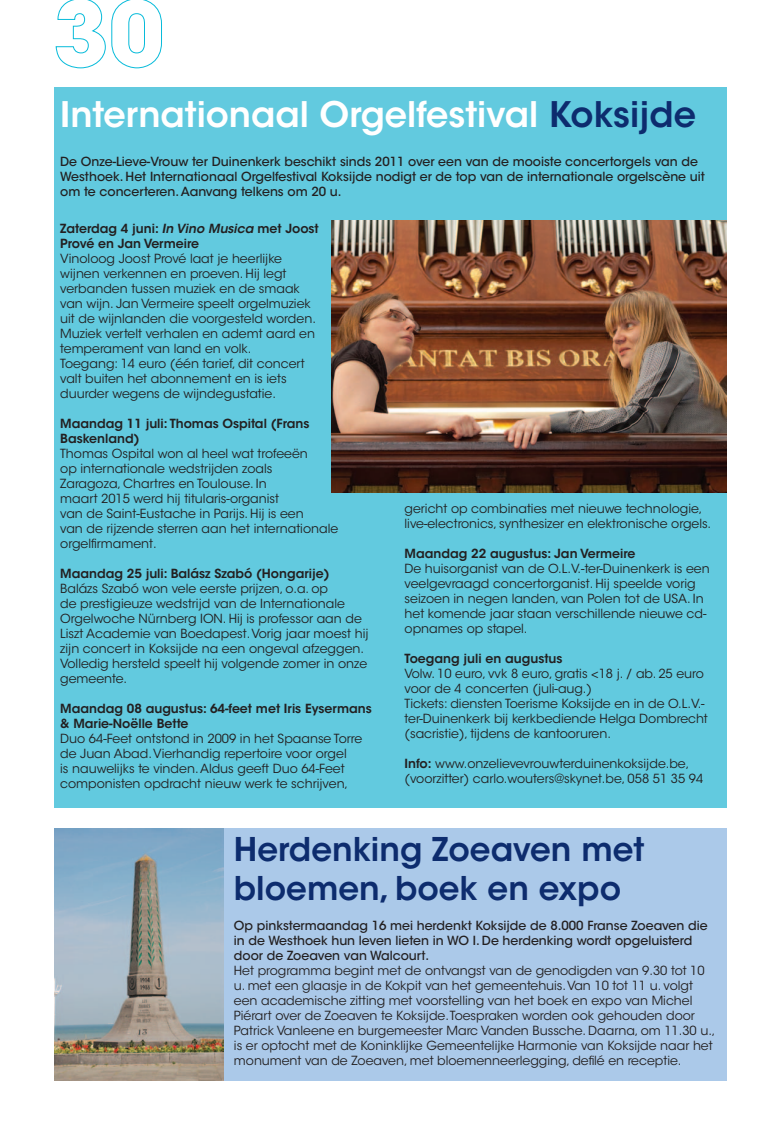
<style>
.page{position:relative;width:780px;height:1134px;background:#fff}
.page>*{position:absolute;margin:0;border:0;box-sizing:border-box;transform-origin:0 0}
.Titels_licht_blauw_i{font:600 35px "ITC Avant Garde Std";color:#fff}
.Titels_licht_blauw_i-2{font:600 32.5px/39px "ITC Avant Garde Std";color:#0d2c6e}
.Body_insprong_2_mm{font:12.5px/15px "ITC Avant Garde Std";color:#231f20}
.Body_insprong_2_mm-2{font:600 12.5px/15px "ITC Avant Garde Std";color:#231f20}
.Body_insprong_2_mm-3{font:500 12.5px/15px "ITC Avant Garde Std";color:#231f20}
.Inleiding_insprong_2{font:500 12.5px/15px "ITC Avant Garde Std";color:#231f20}
.s1{color:#0d2c6e}
.s2{font-style:italic}
.s3{font-weight:600}
</style>
<div class="page">
<div style="left:54px;top:87px;width:672px;height:721px;background:#62cadf"></div>
<div style="left:54px;top:828px;width:672px;height:253px;background:#abc9e9"></div>
<img style="left:331px;top:220px;width:395px;height:273px">
<img style="left:54px;top:828px;width:169px;height:253px">
<svg style="left:55px;top:0;width:107px;height:68px"></svg>
<p class="Titels_licht_blauw_i" style="left:60px;top:92px;width:637px">Internationaal Orgelfestival <span class="s1">Koksijde</span></p>
<p class="Body_insprong_2_mm-3" style="left:60px;top:154px;width:646px">De Onze-Lieve-Vrouw ter Duinenkerk beschikt sinds 2011 over een van de mooiste concertorgels van de<br>Westhoek. Het Internationaal Orgelfestival Koksijde nodigt er de top van de internationale orgelscène uit om te concerteren. Aanvang telkens om 20 u.</p>
<p class="Body_insprong_2_mm-2" style="left:60px;top:220px;width:260px">Zaterdag 4 juni: <span class="s2">In Vino Musica</span> met Joost<br>Prové en Jan Vermeire</p>
<p class="Body_insprong_2_mm" style="left:60px;top:251px;width:257px">Vinoloog Joost Prové laat je heerlijke wijnen verkennen en proeven. Hij legt verbanden tussen muziek en de smaak van wijn. Jan Vermeire speelt orgelmuziek uit de wijnlanden die voorgesteld worden.<br>Muziek vertelt verhalen en ademt aard en temperament van land en volk.</p>
<p class="Body_insprong_2_mm" style="left:60px;top:356px;width:246px">Toegang: 14 euro (één tarief, dit concert valt buiten het abonnement en is iets duurder wegens de wijndegustatie.</p>
<p class="Body_insprong_2_mm-2" style="left:60px;top:415px;width:250px">Maandag 11 juli: Thomas Ospital (Frans<br>Baskenland)</p>
<p class="Body_insprong_2_mm" style="left:60px;top:446px;width:279px">Thomas Ospital won al heel wat trofeeën<br>op internationale wedstrijden zoals<br>Zaragoza, Chartres en Toulouse. In<br>maart 2015 werd hij titularis-organist<br>van de Saint-Eustache in Parijs. Hij is een<br>van de rijzende sterren aan het internationale orgelfirmament.</p>
<p class="Body_insprong_2_mm-2" style="left:60px;top:565px;width:271px">Maandag 25 juli: Balász Szabó (Hongarije)</p>
<p class="Body_insprong_2_mm" style="left:60px;top:581px;width:310px">Balázs Szabó won vele eerste prijzen, o.a. op<br>de prestigieuze wedstrijd van de Internationale Orgelwoche Nürnberg ION. Hij is professor aan de Liszt Academie van Boedapest. Vorig jaar moest hij zijn concert in Koksijde na een ongeval afzeggen.<br>Volledig hersteld speelt hij volgende zomer in onze gemeente.</p>
<p class="Body_insprong_2_mm-2" style="left:60px;top:700px;width:313px">Maandag 08 augustus: 64-feet met Iris Eysermans &amp; Marie-Noëlle Bette</p>
<p class="Body_insprong_2_mm" style="left:60px;top:731px;width:303px">Duo 64-Feet ontstond in 2009 in het Spaanse Torre de Juan Abad. Vierhandig repertoire voor orgel<br>is nauwelijks te vinden. Aldus geeft Duo 64-Feet componisten opdracht nieuw werk te schrijven,</p>
<p class="Body_insprong_2_mm" style="left:404px;top:501px;width:308px">gericht op combinaties met nieuwe technologie, live-electronics, synthesizer en elektronische orgels.</p>
<p class="Body_insprong_2_mm-2" style="left:404px;top:546px;width:232px">Maandag 22 augustus: Jan Vermeire</p>
<p class="Body_insprong_2_mm" style="left:404px;top:561px;width:306px">De huisorganist van de O.L.V.-ter-Duinenkerk is een veelgevraagd concertorganist. Hij speelde vorig seizoen in negen landen, van Polen tot de USA. In het komende jaar staan verschillende nieuwe cd&shy;opnames op stapel.</p>
<p class="Body_insprong_2_mm-2" style="left:404px;top:651px;width:159px">Toegang juli en augustus</p>
<p class="Body_insprong_2_mm" style="left:404px;top:666px;width:301px">Volw. 10 euro, vvk 8 euro, gratis &lt;18 j. / ab. 25 euro voor de 4 concerten (juli-aug.)</p>
<p class="Body_insprong_2_mm" style="left:404px;top:696px;width:305px">Tickets: diensten Toerisme Koksijde en in de O.L.V.- ter-Duinenkerk bij kerkbediende Helga Dombrecht (sacristie), tijdens de kantooruren.</p>
<p class="Body_insprong_2_mm" style="left:404px;top:756px;width:300px"><span class="s3">Info:</span> www.onzelievevrouwterduinenkoksijde.be, (voorzitter) carlo.wouters@skynet.be, 058 51 35 94</p>
<p class="Titels_licht_blauw_i-2" style="left:234px;top:829px;width:412px">Herdenking Zoeaven met bloemen, boek en expo</p>
<p class="Inleiding_insprong_2" style="left:234px;top:918px;width:475px">Op pinkstermaandag 16 mei herdenkt Koksijde de 8.000 Franse Zoeaven die in de Westhoek hun leven lieten in WO I. De herdenking wordt opgeluisterd door de Zoeaven van Walcourt.</p>
<p class="Body_insprong_2_mm" style="left:234px;top:963px;width:483px">Het programma begint met de ontvangst van de genodigden van 9.30 tot 10 u. met een glaasje in de Kokpit van het gemeentehuis. Van 10 tot 11 u. volgt een academische zitting met voorstelling van het boek en expo van Michel Piérart over de Zoeaven te Koksijde. Toespraken worden ook gehouden door Patrick Vanleene en burgemeester Marc Vanden Bussche. Daarna, om 11.30 u., is er optocht met de Koninklijke Gemeentelijke Harmonie van Koksijde naar het monument van de Zoeaven, met bloemenneerlegging, defilé en receptie.</p>
</div>
